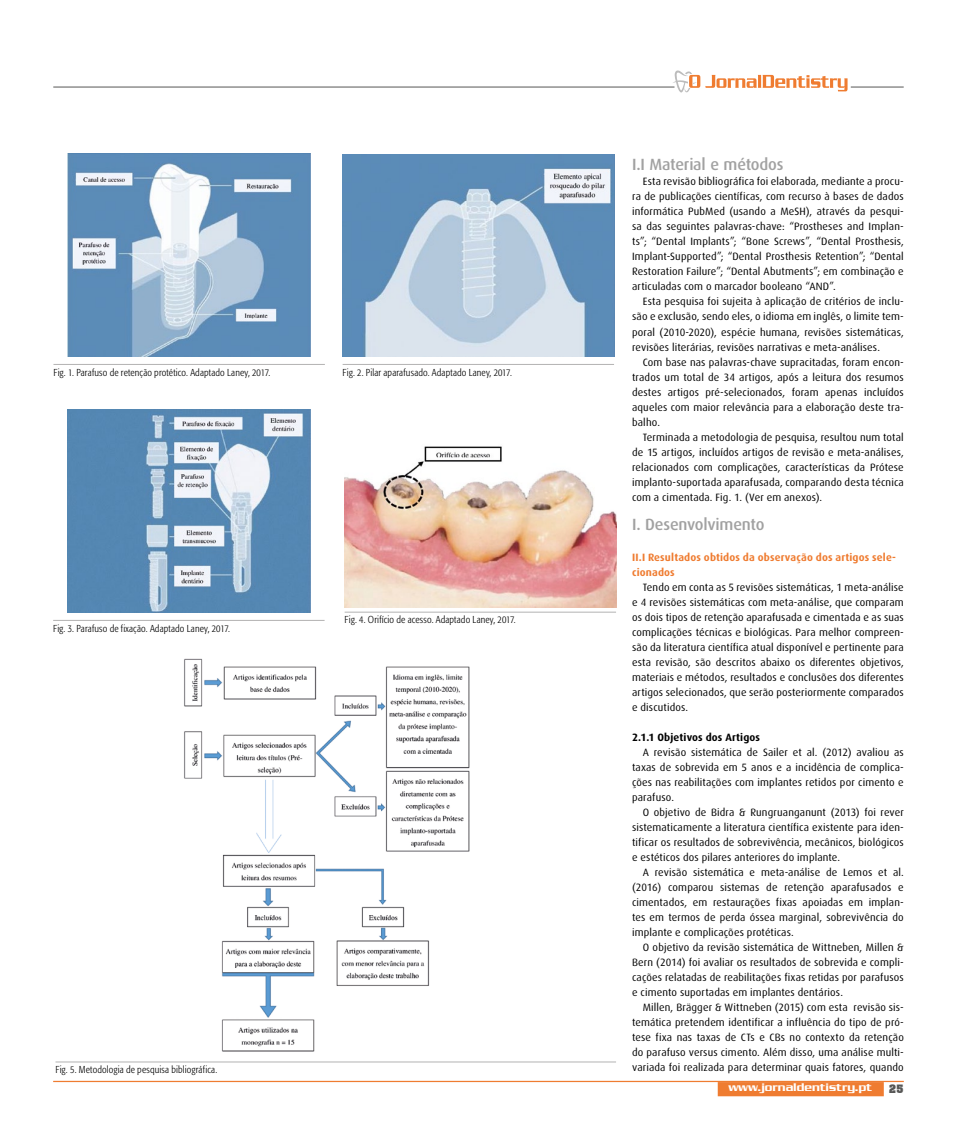
<style>
.page{position:relative;width:957px;height:1134px;background:#fff}
.page>*{position:absolute;margin:0;border:0;box-sizing:border-box;transform-origin:0 0}
.t1{font:500 16.25px "Dax";letter-spacing:-.015em;color:#a1a1a1}
.t2{font:500 12px "Serpentine";color:#fff}
.t3{font:700 11.25px "Aachen BT";color:#575756}
.t4{font:10.62px/15px "Dax";letter-spacing:.015em;color:#000;text-align:justify}
.t5{font:700 10.62px/15px "Dax";letter-spacing:.015em;color:#ef7c31}
.t6{font:700 10.62px "Dax";letter-spacing:.015em;color:#000}
.t7{font:300 condensed 10px "Formata";letter-spacing:.015em;color:#000}
</style>
<div class="page">
<svg style="left:718px;top:1082px;width:166px;height:14px;background:#ef7c32"></svg>
<hr style="left:53px;top:1081px;width:851px;height:1px;background:#ef7c31">
<hr style="left:54px;top:87px;width:620px;height:1px;background:#575756">
<hr style="left:851px;top:87px;width:52px;height:1px;background:#575756">
<svg style="left:672px;top:70px;width:175px;height:23px"></svg>
<img style="left:68px;top:153px;width:243px;height:203px">
<img style="left:343px;top:155px;width:271px;height:201px">
<img style="left:67px;top:409px;width:244px;height:204px">
<img style="left:345px;top:446px;width:271px;height:161px">
<img style="left:184px;top:658px;width:286px;height:394px">
<hr style="left:53px;top:364px;width:272px;height:1px;background:#b3b2b2">
<hr style="left:345px;top:612px;width:271px;height:1px;background:#b3b2b2">
<hr style="left:55px;top:1061px;width:561px;height:1px;background:#b3b2b2">
<hr style="left:343px;top:364px;width:271px;height:1px;background:#b3b2b2">
<hr style="left:53px;top:620px;width:271px;height:1px;background:#b3b2b2">
<p class="t7" style="left:53px;top:366px;width:218px">Fig. 1. Parafuso de retenção protético. Adaptado Laney, 2017.</p>
<p class="t7" style="left:343px;top:366px;width:171px">Fig. 2. Pilar aparafusado. Adaptado Laney, 2017.</p>
<p class="t7" style="left:53px;top:622px;width:178px">Fig. 3. Parafuso de fixação. Adaptado Laney, 2017.</p>
<p class="t7" style="left:345px;top:614px;width:173px">Fig. 4. Orifício de acesso. Adaptado Laney, 2017.</p>
<p class="t7" style="left:55px;top:1064px;width:163px">Fig. 5. Metodologia de pesquisa bibliográfica.</p>
<h1 class="t1" style="left:632px;top:156px;width:153px">I.I Material e métodos</h1>
<p class="t4" style="left:632px;top:174px;width:273px;text-indent:11px">Esta revisão bibliográfica foi elaborada, mediante a procu&shy;ra de publicações científicas, com recurso à bases de dados informática PubMed (usando a MeSH), através da pesqui&shy;sa das seguintes palavras-chave: “Prostheses and Implan&shy;ts”; “Dental Implants”; “Bone Screws”, “Dental Prosthesis, Implant-Supported”; “Dental Prosthesis Retention”; “Dental Restoration Failure”; “Dental Abutments”; em combinação e articuladas com o marcador booleano “AND”.</p>
<p class="t4" style="left:632px;top:294px;width:273px;text-indent:11px">Esta pesquisa foi sujeita à aplicação de critérios de inclu&shy;são e exclusão, sendo eles, o idioma em inglês, o limite tem&shy;poral (2010-2020), espécie humana, revisões sistemáticas, revisões literárias, revisões narrativas e meta-análises.</p>
<p class="t4" style="left:632px;top:354px;width:273px;text-indent:11px">Com base nas palavras-chave supracitadas, foram encon&shy;trados um total de 34 artigos, após a leitura dos resumos destes artigos pré-selecionados, foram apenas incluídos aqueles com maior relevância para a elaboração deste tra&shy;balho.</p>
<p class="t4" style="left:632px;top:429px;width:273px;text-indent:11px">Terminada a metodologia de pesquisa, resultou num total de 15 artigos, incluídos artigos de revisão e meta-análises, relacionados com complicações, características da Prótese implanto-suportada aparafusada, comparando desta técnica com a cimentada. Fig. 1. (Ver em anexos).</p>
<h1 class="t1" style="left:632px;top:516px;width:134px">I. Desenvolvimento</h1>
<p class="t5" style="left:632px;top:549px;width:265px">II.I Resultados obtidos da observação dos artigos sele&shy;cionados</p>
<p class="t4" style="left:632px;top:579px;width:273px;text-indent:11px">Tendo em conta as 5 revisões sistemáticas, 1 meta-análise e 4 revisões sistemáticas com meta-análise, que comparam os dois tipos de retenção aparafusada e cimentada e as suas complicações técnicas e biológicas. Para melhor compreen&shy;são da literatura científica atual disponível e pertinente para esta revisão, são descritos abaixo os diferentes objetivos, materiais e métodos, resultados e conclusões dos diferentes artigos selecionados, que serão posteriormente comparados e discutidos.</p>
<p class="t6" style="left:632px;top:731px;width:130px">2.1.1 Objetivos dos Artigos</p>
<p class="t4" style="left:632px;top:744px;width:273px;text-indent:11px">A revisão sistemática de Sailer et al. (2012) avaliou as taxas de sobrevida em 5 anos e a incidência de complica&shy;ções nas reabilitações com implantes retidos por cimento e parafuso.</p>
<p class="t4" style="left:632px;top:804px;width:273px;text-indent:11px">O objetivo de Bidra &amp; Rungruanganunt (2013) foi rever sistematicamente a literatura científica existente para iden&shy;tificar os resultados de sobrevivência, mecânicos, biológicos e estéticos dos pilares anteriores do implante.</p>
<p class="t4" style="left:632px;top:864px;width:273px;text-indent:11px">A revisão sistemática e meta-análise de Lemos et al. (2016) comparou sistemas de retenção aparafusados e cimentados, em restaurações fixas apoiadas em implan&shy;tes em termos de perda óssea marginal, sobrevivência do implante e complicações protéticas.</p>
<p class="t4" style="left:632px;top:939px;width:273px;text-indent:11px">O objetivo da revisão sistemática de Wittneben, Millen &amp; Bern (2014) foi avaliar os resultados de sobrevida e compli&shy;cações relatadas de reabilitações fixas retidas por parafusos e cimento suportadas em implantes dentários.</p>
<p class="t4" style="left:632px;top:999px;width:273px;text-indent:11px">Millen, Brägger &amp; Wittneben (2015) com esta revisão sis&shy;temática pretendem identificar a influência do tipo de pró&shy;tese fixa nas taxas de CTs e CBs no contexto da retenção do parafuso versus cimento. Além disso, uma análise multi&shy;variada foi realizada para determinar quais fatores, quando</p>
<p class="t2" style="left:728px;top:1081px;width:145px">www.jornaldentistry.pt</p>
<p class="t3" style="left:889px;top:1082px;width:17px">25</p>
</div>
